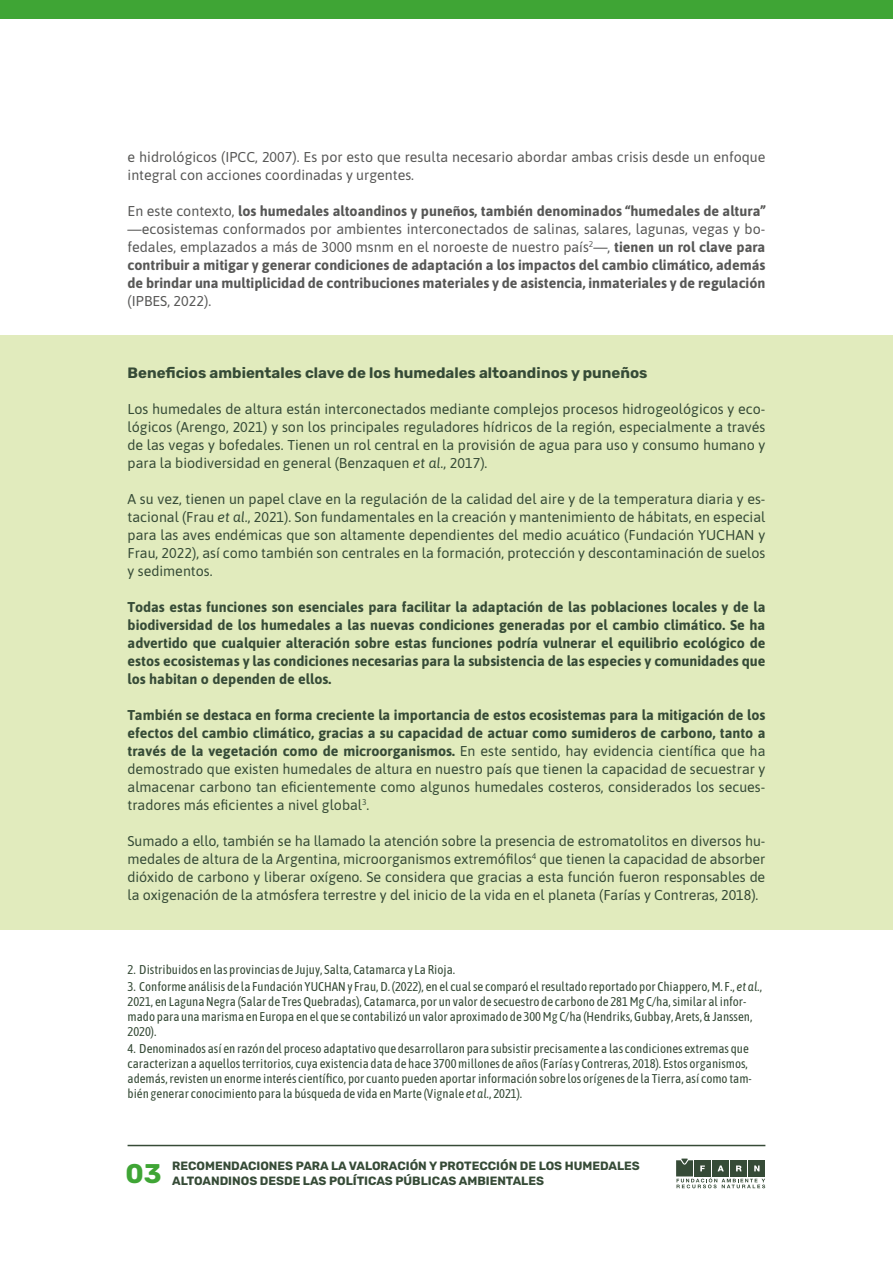
<style>
.page{position:relative;width:893px;height:1263px;background:#fff}
.page>*{position:absolute;margin:0;border:0;box-sizing:border-box;transform-origin:0 0}
.t1{font:700 27px "Rubik";color:#3fa535}
.t2{font:700 15px "Rubik";color:#364b37}
.t3{font:14.25px/18px "Asap";color:#364b37;text-align:justify}
.t4{font:700 14.25px/18px "Asap";color:#575756;text-align:justify}
.t5{font:700 14.25px/18px "Asap";color:#364b37;text-align:justify}
.t6{font:14.25px/18px "Asap";color:#575756}
.t7{font:condensed 12.75px/15px "Asap";color:#364b37}
.t8{font:700 12px/15px "Rubik";color:#364b37}
.s1{font-weight:400}
.s2{font-style:italic}
.s3{font-weight:700}
</style>
<div class="page">
<svg style="left:676px;top:1158px;width:89px;height:30px"></svg>
<hr style="left:128px;top:1145px;width:637px;height:1px;background:#364b37">
<div style="left:0;top:0;width:893px;height:19px;background:#3fa535"></div>
<div style="left:0;top:336px;width:893px;height:594px;background:#e1ebbd"></div>
<p class="t6" style="left:128px;top:147px;width:639px">e hidrológicos (IPCC, 2007). Es por esto que resulta necesario abordar ambas crisis desde un enfoque integral con acciones coordinadas y urgentes.</p>
<p class="t4" style="left:128px;top:201px;width:639px"><span class="s1">En este contexto,</span> los humedales altoandinos y puneños, también denominados “humedales de altura” <span class="s1">—ecosistemas conformados por ambientes interconectados de salinas, salares, lagunas, vegas y bo&shy;fedales, emplazados a más de 3000 msnm en el noroeste de nuestro país</span><sup>2</sup><span class="s1">—,</span> tienen un rol clave para contribuir a mitigar y generar condiciones de adaptación a los impactos del cambio climático, además de brindar una multiplicidad de contribuciones materiales y de asistencia, inmateriales y de regulación</p>
<p class="t6" style="left:128px;top:291px;width:85px">(IPBES, 2022).</p>
<p class="t2" style="left:128px;top:364px;width:521px">Beneficios ambientales clave de los humedales altoandinos y puneños</p>
<p class="t3" style="left:128px;top:399px;width:639px">Los humedales de altura están interconectados mediante complejos procesos hidrogeológicos y eco&shy;lógicos (Arengo, 2021) y son los principales reguladores hídricos de la región, especialmente a través de las vegas y bofedales. Tienen un rol central en la provisión de agua para uso y consumo humano y para la biodiversidad en general (Benzaquen <span class="s2">et al.</span>, 2017).</p>
<p class="t3" style="left:128px;top:489px;width:639px">A su vez, tienen un papel clave en la regulación de la calidad del aire y de la temperatura diaria y es&shy;tacional (Frau <span class="s2">et al.</span>, 2021). Son fundamentales en la creación y mantenimiento de hábitats, en especial para las aves endémicas que son altamente dependientes del medio acuático (Fundación YUCHAN y Frau, 2022), así como también son centrales en la formación, protección y descontaminación de suelos y sedimentos.</p>
<p class="t5" style="left:128px;top:597px;width:639px">Todas estas funciones son esenciales para facilitar la adaptación de las poblaciones locales y de la biodiversidad de los humedales a las nuevas condiciones generadas por el cambio climático. Se ha advertido que cualquier alteración sobre estas funciones podría vulnerar el equilibrio ecológico de estos ecosistemas y las condiciones necesarias para la subsistencia de las especies y comunidades que los habitan o dependen de ellos.</p>
<p class="t3" style="left:128px;top:705px;width:639px"><span class="s3">También se destaca en forma creciente la importancia de estos ecosistemas para la mitigación de los efectos del cambio climático, gracias a su capacidad de actuar como sumideros de carbono, tanto a través de la vegetación como de microorganismos.</span> En este sentido, hay evidencia científica que ha demostrado que existen humedales de altura en nuestro país que tienen la capacidad de secuestrar y almacenar carbono tan eficientemente como algunos humedales costeros, considerados los secues&shy;tradores más eficientes a nivel global<sup>3</sup>.</p>
<p class="t3" style="left:128px;top:831px;width:639px">Sumado a ello, también se ha llamado la atención sobre la presencia de estromatolitos en diversos hu&shy;medales de altura de la Argentina, microorganismos extremófilos<sup>4</sup> que tienen la capacidad de absorber dióxido de carbono y liberar oxígeno. Se considera que gracias a esta función fueron responsables de la oxigenación de la atmósfera terrestre y del inicio de la vida en el planeta (Farías y Contreras, 2018).</p>
<p class="t7" style="left:128px;top:961px;width:329px">2. Distribuidos en las provincias de Jujuy, Salta, Catamarca y La Rioja.</p>
<p class="t7" style="left:128px;top:978px;width:636px">3. Conforme análisis de la Fundación YUCHAN y Frau, D. (2022), en el cual se comparó el resultado reportado por Chiappero, M. F., <span class="s2">et al.</span>, 2021, en Laguna Negra (Salar de Tres Quebradas), Catamarca, por un valor de secuestro de carbono de 281 Mg C/ha, similar al infor&shy;mado para una marisma en Europa en el que se contabilizó un valor aproximado de 300 Mg C/ha (Hendriks, Gubbay, Arets, &amp; Janssen, 2020).</p>
<p class="t7" style="left:128px;top:1040px;width:626px">4. Denominados así en razón del proceso adaptativo que desarrollaron para subsistir precisamente a las condiciones extremas que caracterizan a aquellos territorios, cuya existencia data de hace 3700 millones de años (Farías y Contreras, 2018). Estos organismos, además, revisten un enorme interés científico, por cuanto pueden aportar información sobre los orígenes de la Tierra, así como tam&shy;bién generar conocimiento para la búsqueda de vida en Marte (Vignale <span class="s2">et al.</span>, 2021).</p>
<h1 class="t1" style="left:125px;top:1158px;width:38px">03</h1>
<p class="t8" style="left:172px;top:1158px;width:469px">RECOMENDACIONES PARA LA VALORACIÓN Y PROTECCIÓN DE LOS HUMEDALES<br>ALTOANDINOS DESDE LAS POLÍTICAS PÚBLICAS AMBIENTALES</p>
</div>
